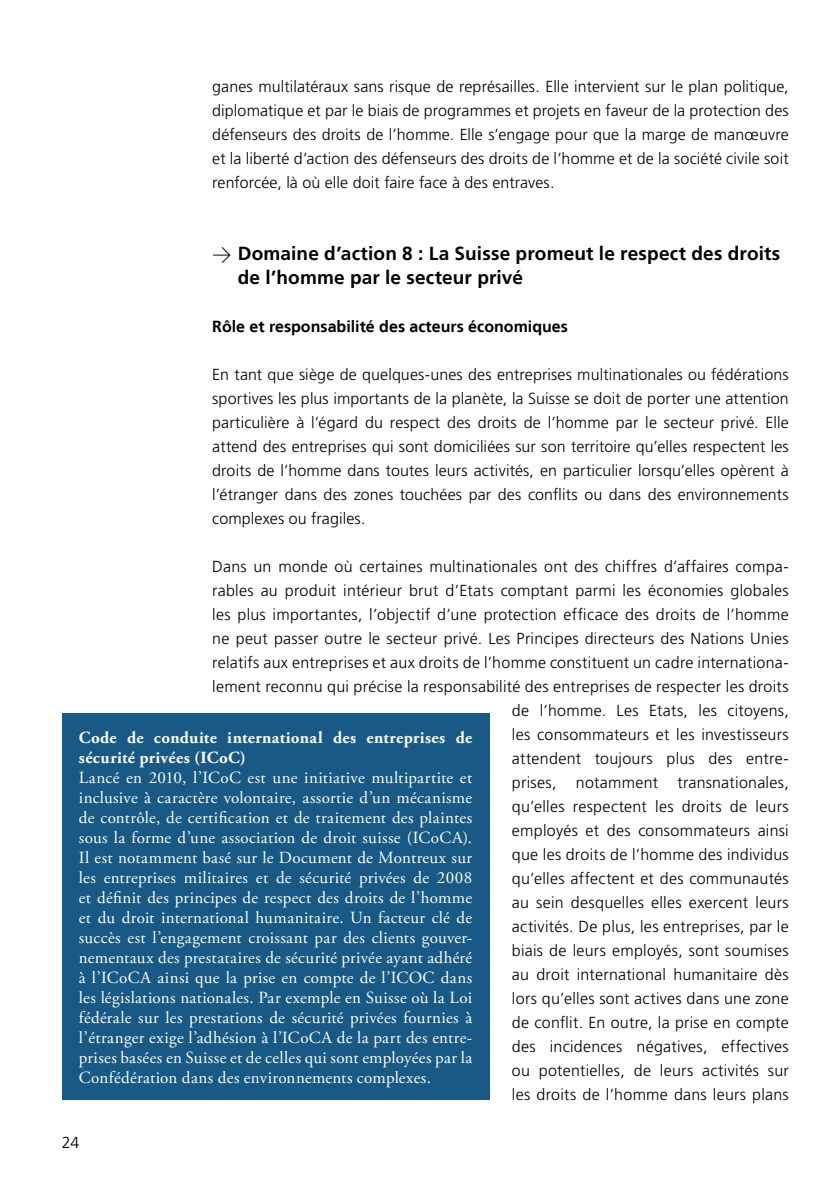
<style>
.page{position:relative;width:840px;height:1191px;background:#fff}
.page>*{position:absolute;margin:0;border:0;box-sizing:border-box;transform-origin:0 0}
.t1{font:700 19px/24px "Frutiger LT Pro";letter-spacing:.01em;color:#000}
.t2{font:17px/20px "Adobe Garamond Pro";letter-spacing:.015em;color:#fff;text-align:justify}
.t3{font:700 17px/20px "Adobe Garamond Pro";letter-spacing:.02em;color:#fff}
.t4{font:300 16px/24px "Frutiger LT Pro";letter-spacing:.015em;color:#000;text-align:justify}
.t5{font:700 16px "Frutiger LT";color:#000}
.s1{font-family:"DIN";font-weight:300}
</style>
<div class="page">
<div style="left:62px;top:713px;width:427px;height:386px;background:#185985"></div>
<p class="t4" style="left:212px;top:75px;width:577px">ganes multilatéraux sans risque de représailles. Elle intervient sur le plan politique, diplomatique et par le biais de programmes et projets en faveur de la protection des défenseurs des droits de l’homme. Elle s’engage pour que la marge de manœuvre et la liberté d’action des défenseurs des droits de l’homme et de la société civile soit renforcée, là où elle doit faire face à des entraves.</p>
<p class="t1" style="left:238px;top:242px;width:543px;text-indent:-26px"><span class="s1">&gt;</span> Domaine d’action 8 : La Suisse promeut le respect des droits de l’homme par le secteur privé</p>
<p class="t5" style="left:212px;top:317px;width:357px">Rôle et responsabilité des acteurs économiques</p>
<p class="t4" style="left:212px;top:363px;width:577px">En tant que siège de quelques-unes des entreprises multinationales ou fédérations sportives les plus importants de la planète, la Suisse se doit de porter une attention particulière à l’égard du respect des droits de l’homme par le secteur privé. Elle attend des entreprises qui sont domiciliées sur son territoire qu’elles respectent les droits de l’homme dans toutes leurs activités, en particulier lorsqu’elles opèrent à l’étranger dans des zones touchées par des conflits ou dans des environnements complexes ou fragiles.</p>
<p class="t4" style="left:212px;top:555px;width:577px;text-align:right">Dans un monde où certaines multinationales ont des chiffres d’affaires compa&shy;rables au produit intérieur brut d’Etats comptant parmi les économies globales les plus importantes, l’objectif d’une protection efficace des droits de l’homme ne peut passer outre le secteur privé. Les Principes directeurs des Nations Unies relatifs aux entreprises et aux droits de l’homme constituent un cadre internationa&shy;lement reconnu qui précise la responsabilité des entreprises de respecter les droits de l’homme. Les Etats, les citoyens,<br>les consommateurs et les investisseurs<br>attendent toujours plus des entre-<br>prises, notamment transnationales,<br>qu’elles respectent les droits de leurs<br>employés et des consommateurs ainsi<br>que les droits de l’homme des individus<br>qu’elles affectent et des communautés<br>au sein desquelles elles exercent leurs<br>activités. De plus, les entreprises, par le<br>biais de leurs employés, sont soumises<br>au droit international humanitaire dès<br>lors qu’elles sont actives dans une zone<br>de conflit. En outre, la prise en compte<br>des incidences négatives, effectives<br>ou potentielles, de leurs activités sur<br>les droits de l’homme dans leurs plans</p>
<p class="t3" style="left:79px;top:727px;width:394px">Code de conduite international des entreprises de sécurité privées (ICoC)</p>
<p class="t2" style="left:79px;top:768px;width:394px">Lancé en 2010, l’ICoC est une initiative multipartite et inclusive à caractère volontaire, assortie d’un mécanisme de contrôle, de certification et de traitement des plaintes sous la forme d’une association de droit suisse (ICoCA).<br>Il est notamment basé sur le Document de Montreux sur les entreprises militaires et de sécurité privées de 2008 et définit des principes de respect des droits de l’homme et du droit international humanitaire. Un facteur clé de succès est l’engagement croissant par des clients gouver&shy;nementaux des prestataires de sécurité privée ayant adhéré à l’ICoCA ainsi que la prise en compte de l’ICOC dans les législations nationales. Par exemple en Suisse où la Loi fédérale sur les prestations de sécurité privées fournies à l’étranger exige l’adhésion à l’ICoCA de la part des entre&shy;prises basées en Suisse et de celles qui sont employées par la Confédération dans des environnements complexes.</p>
<p class="t4" style="left:62px;top:1131px;width:19px">24</p>
</div>
